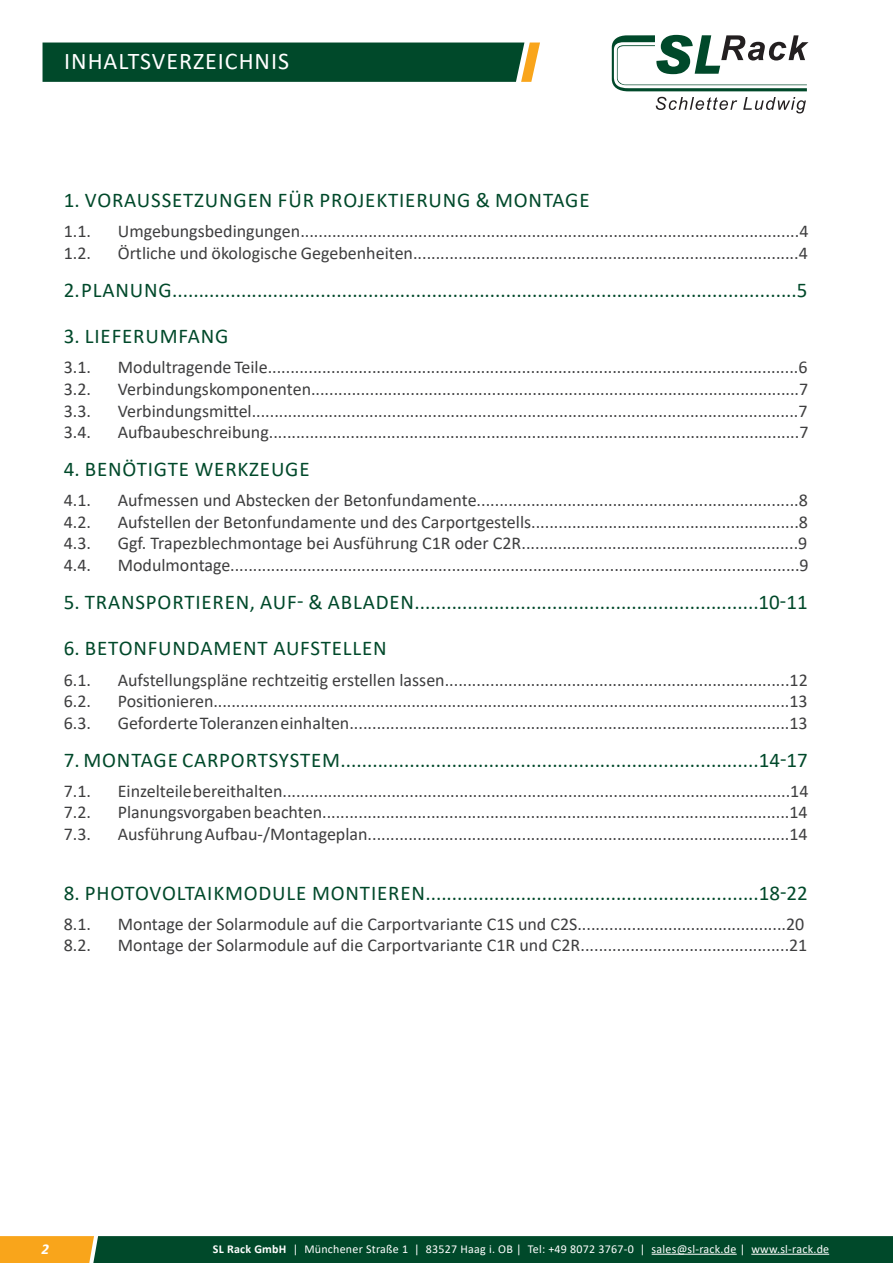
<style>
.page{position:relative;width:893px;height:1263px;background:#fff}
.page>*{position:absolute;margin:0;border:0;box-sizing:border-box;transform-origin:0 0}
.t1{font:24px "Calibri";letter-spacing:.04em;color:#fff}
.t2{font:21px "Calibri";letter-spacing:.04em;color:#00492a}
.t3{font:18px "Calibri";color:#3e3e3f}
.t4{font:italic 700 15px "Calibri";color:#fff}
.t5{font:12px "Calibri";letter-spacing:.02em;color:#fff}
.s1{font-weight:700}
</style>
<div class="page">
<svg style="left:0;top:1236px;width:893px;height:27px;background:#1c542a"></svg>
<hr style="left:652px;top:1254px;width:85px;height:1px;background:#fff">
<hr style="left:751px;top:1254px;width:78px;height:1px;background:#fff">
<svg style="left:656px;top:97px;width:81px;height:13px"></svg>
<svg style="left:743px;top:97px;width:63px;height:16px"></svg>
<svg style="left:612px;top:35px;width:196px;height:56px"></svg>
<div style="left:43px;top:43px;width:497px;height:39px;background:#00492a"></div>
<h1 class="t1" style="left:64px;top:44px;width:226px">INHALTSVERZEICHNIS</h1>
<p class="t2" style="left:64px;top:186px;width:527px">1. VORAUSSETZUNGEN FÜR PROJEKTIERUNG &amp; MONTAGE</p>
<p class="t3" style="left:64px;top:219px;width:29px">1.1.</p>
<p class="t3" style="left:118px;top:219px;width:692px">Umgebungsbedingungen..............................................................................................................4</p>
<p class="t3" style="left:64px;top:240px;width:29px">1.2.</p>
<p class="t3" style="left:118px;top:240px;width:691px">Örtliche und ökologische Gegebenheiten.....................................................................................4</p>
<p class="t2" style="left:64px;top:275px;width:745px">2. PLANUNG......................................................................................................................5</p>
<p class="t2" style="left:64px;top:322px;width:166px">3. LIEFERUMFANG</p>
<p class="t3" style="left:64px;top:355px;width:29px">3.1.</p>
<p class="t3" style="left:118px;top:355px;width:691px">Modultragende Teile.....................................................................................................................6</p>
<p class="t3" style="left:64px;top:376px;width:29px">3.2.</p>
<p class="t3" style="left:118px;top:376px;width:692px">Verbindungskomponenten............................................................................................................7</p>
<p class="t3" style="left:64px;top:398px;width:29px">3.3.</p>
<p class="t3" style="left:118px;top:398px;width:691px">Verbindungsmittel.........................................................................................................................7</p>
<p class="t3" style="left:64px;top:420px;width:29px">3.4.</p>
<p class="t3" style="left:118px;top:420px;width:692px">Aufbaubeschreibung.....................................................................................................................7</p>
<p class="t2" style="left:64px;top:455px;width:247px">4. BENÖTIGTE WERKZEUGE</p>
<p class="t3" style="left:64px;top:488px;width:29px">4.1.</p>
<p class="t3" style="left:118px;top:488px;width:692px">Aufmessen und Abstecken der Betonfundamente.......................................................................8</p>
<p class="t3" style="left:64px;top:509px;width:29px">4.2.</p>
<p class="t3" style="left:118px;top:509px;width:692px">Aufstellen der Betonfundamente und des Carportgestells...........................................................8</p>
<p class="t3" style="left:64px;top:531px;width:29px">4.3.</p>
<p class="t3" style="left:118px;top:531px;width:691px">Ggf. Trapezblechmontage bei Ausführung C1R oder C2R.............................................................9</p>
<p class="t3" style="left:64px;top:553px;width:29px">4.4.</p>
<p class="t3" style="left:118px;top:553px;width:692px">Modulmontage..............................................................................................................................9</p>
<p class="t2" style="left:64px;top:587px;width:745px">5. TRANSPORTIEREN, AUF- &amp; ABLADEN.................................................................10-11</p>
<p class="t2" style="left:64px;top:634px;width:325px">6. BETONFUNDAMENT AUFSTELLEN</p>
<p class="t3" style="left:64px;top:667px;width:29px">6.1.</p>
<p class="t3" style="left:118px;top:667px;width:691px">Aufstellungspläne rechtzeitig erstellen lassen............................................................................12</p>
<p class="t3" style="left:64px;top:689px;width:29px">6.2.</p>
<p class="t3" style="left:118px;top:689px;width:691px">Positionieren................................................................................................................................13</p>
<p class="t3" style="left:64px;top:710px;width:29px">6.3.</p>
<p class="t3" style="left:118px;top:710px;width:691px">Geforderte Toleranzen einhalten.................................................................................................13</p>
<p class="t2" style="left:64px;top:745px;width:745px">7. MONTAGE CARPORTSYSTEM...............................................................................14-17</p>
<p class="t3" style="left:64px;top:778px;width:29px">7.1.</p>
<p class="t3" style="left:118px;top:778px;width:692px">Einzelteile bereithalten................................................................................................................14</p>
<p class="t3" style="left:64px;top:800px;width:29px">7.2.</p>
<p class="t3" style="left:118px;top:800px;width:691px">Planungsvorgaben beachten.......................................................................................................14</p>
<p class="t3" style="left:64px;top:821px;width:29px">7.3.</p>
<p class="t3" style="left:118px;top:821px;width:691px">AusführungAufbau-/Montageplan.............................................................................................14</p>
<p class="t2" style="left:64px;top:878px;width:746px">8. PHOTOVOLTAIKMODULE MONTIEREN...............................................................18-22</p>
<p class="t3" style="left:64px;top:911px;width:29px">8.1.</p>
<p class="t3" style="left:118px;top:911px;width:688px">Montage der Solarmodule auf die Carportvariante C1S und C2S..............................................20</p>
<p class="t3" style="left:64px;top:933px;width:29px">8.2.</p>
<p class="t3" style="left:118px;top:933px;width:691px">Montage der Solarmodule auf die Carportvariante C1R und C2R..............................................21</p>
<p class="t4" style="left:41px;top:1238px;width:9px">2</p>
<p class="t5" style="left:213px;top:1240px;width:618px"><span class="s1">SL Rack GmbH</span> | Münchener Straße 1 | 83527 Haag i. OB | Tel: +49 8072 3767-0 | sales@sl-rack.de | www.sl-rack.de</p>
</div>
